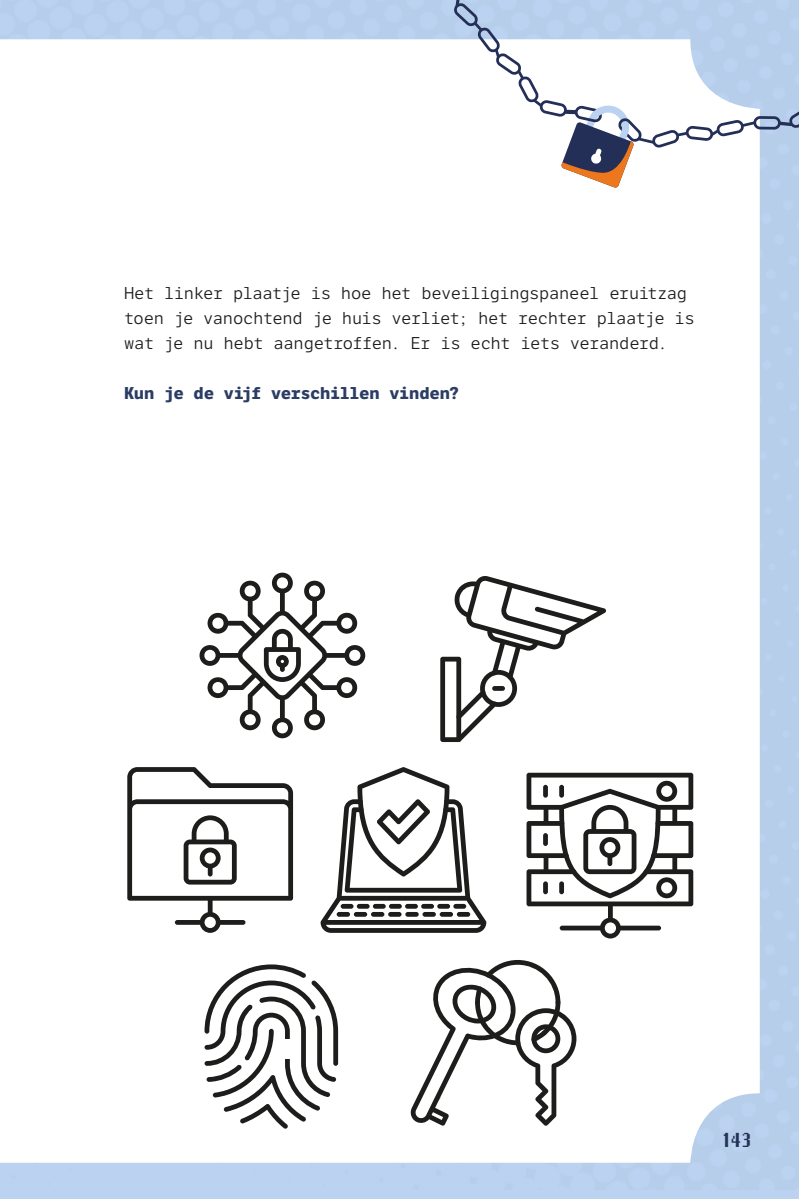
<style>
.page{position:relative;width:799px;height:1199px;background:#fff}
.page>*{position:absolute;margin:0;border:0;box-sizing:border-box;transform-origin:0 0}
.t1{font:700 21px "Lo Res 15 OT";color:#232f57}
.t2{font:16.62px/25.2px "LFT Etica Mono";letter-spacing:-.025em;color:#1d1d1b}
.t3{font:700 16.62px "LFT Etica Mono";letter-spacing:-.03em;color:#2c3d64}
</style>
<div class="page">
<img style="left:0;top:0;width:799px;height:1190px">
<svg style="left:205px;top:964px;width:133px;height:165px"></svg>
<svg style="left:127px;top:767px;width:166px;height:166px"></svg>
<svg style="left:440px;top:576px;width:166px;height:166px"></svg>
<div style="left:492px;top:686px;width:13px;height:5px;background:#1d1d1b;border-radius:2px"></div>
<svg style="left:321px;top:767px;width:165px;height:166px"></svg>
<svg style="left:526px;top:773px;width:167px;height:165px"></svg>
<svg style="left:198px;top:572px;width:167px;height:166px"></svg>
<svg style="left:409px;top:960px;width:167px;height:166px"></svg>
<div style="left:281px;top:1039px;width:14px;height:19px;background:#fff"></div>
<svg style="left:454px;top:0;width:345px;height:188px"></svg>
<p class="t2" style="left:124px;top:280px;width:572px">Het linker plaatje is hoe het beveiligingspaneel eruitzag toen je vanochtend je huis verliet; het rechter plaatje is wat je nu hebt aangetroffen. Er is echt iets veranderd.</p>
<p class="t3" style="left:124px;top:383px;width:337px">Kun je de vijf verschillen vinden?</p>
<p class="t1" style="left:722px;top:1127px;width:30px">143</p>
</div>
